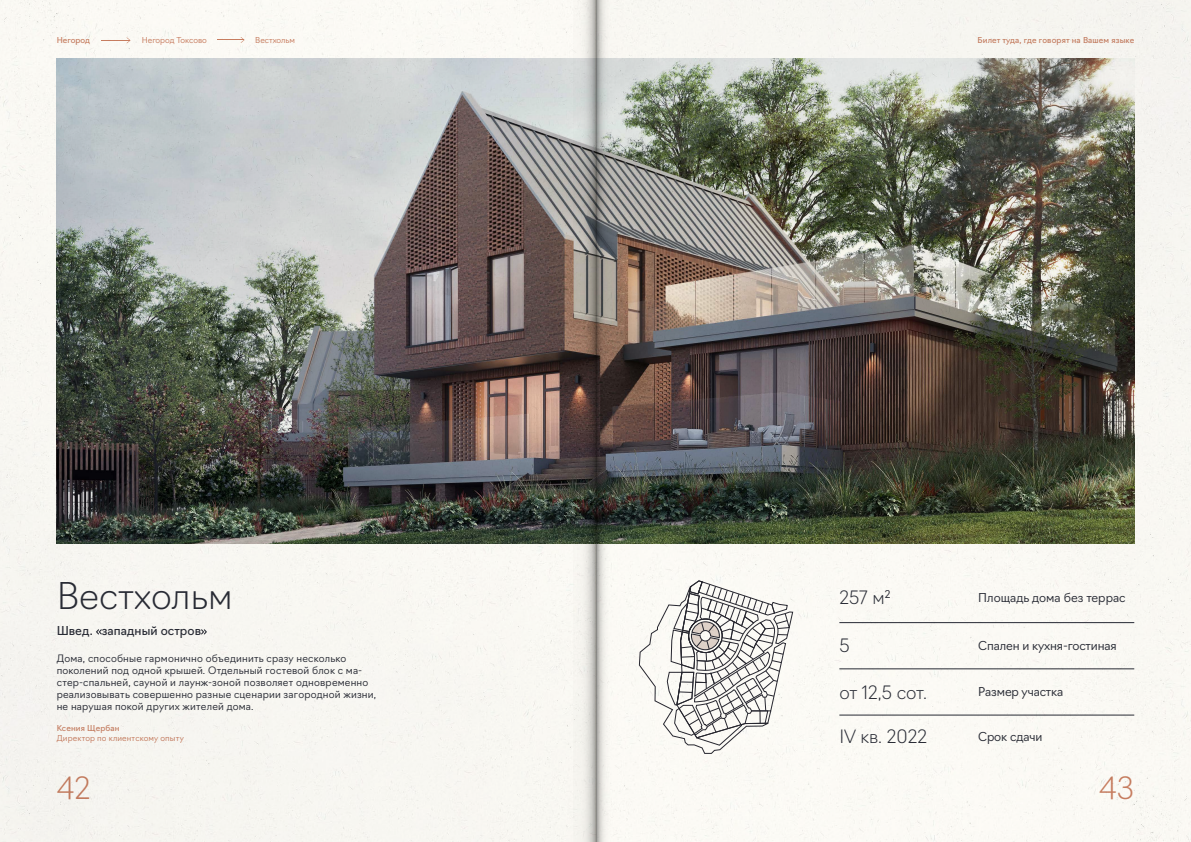
<style>
.page{position:relative;width:1191px;height:842px;background:#fff}
.page>*{position:absolute;margin:0;border:0;box-sizing:border-box;transform-origin:0 0}
.t1{font:200 36px "Navigo";color:#2a2d38}
.t2{font:200 30px "Navigo";color:#ca8064}
.t3{font:200 18px "Navigo";color:#2a2d38}
.t4{font:300 12px "Navigo";letter-spacing:-.01em;color:#2a2d38}
.t5{font:12px "Navigo";letter-spacing:.005em;color:#2a2d38}
.t6{font:300 10px/12px "Navigo";letter-spacing:.02em;color:#2a2d38}
.t7{font:8px "Navigo";letter-spacing:.015em;color:#ca8064}
.t8{font:300 8px "Navigo";letter-spacing:.005em;color:#ca8064}
</style>
<div class="page">
<img style="left:0;top:0;width:1191px;height:842px">
<p class="t7" style="left:57px;top:33px;width:35px">Негород</p>
<p class="t8" style="left:142px;top:33px;width:67px">Негород Токсово</p>
<p class="t8" style="left:255px;top:33px;width:41px">Вестхольм</p>
<p class="t7" style="left:977px;top:33px;width:158px">Билет туда, где говорят на Вашем языке</p>
<h1 class="t1" style="left:57px;top:567px;width:177px">Вестхольм</h1>
<p class="t5" style="left:57px;top:621px;width:146px">Швед. западный остров</p>
<p class="t6" style="left:57px;top:651px;width:321px">Дома, способные гармонично объединить сразу несколько поколений под одной крышей. Отдельный гостевой блок с ма&shy;стер-спальней, сауной и лаунж-зоной позволяет одновременно реализовывать совершенно разные сценарии загородной жизни, не нарушая покой других жителей дома.</p>
<p class="t7" style="left:57px;top:722px;width:64px">Ксения Щербан</p>
<p class="t8" style="left:57px;top:731px;width:129px">Директор по клиентскому опыту</p>
<p class="t4" style="left:978px;top:727px;width:66px">Срок сдачи</p>
<h3 class="t3" style="left:839px;top:584px;width:53px">257 м<sup>2</sup></h3>
<p class="t4" style="left:978px;top:588px;width:149px">Площадь дома без террас</p>
<h3 class="t3" style="left:839px;top:632px;width:12px">5</h3>
<p class="t4" style="left:978px;top:636px;width:140px">Спален и кухня-гостиная</p>
<h3 class="t3" style="left:839px;top:678px;width:89px">от 12,5 сот.</h3>
<h3 class="t3" style="left:839px;top:723px;width:89px">IV кв. 2022</h3>
<p class="t4" style="left:978px;top:683px;width:86px">Размер участка</p>
<h2 class="t2" style="left:57px;top:765px;width:36px">42</h2>
<h2 class="t2" style="left:1099px;top:765px;width:37px">43</h2>
</div>
